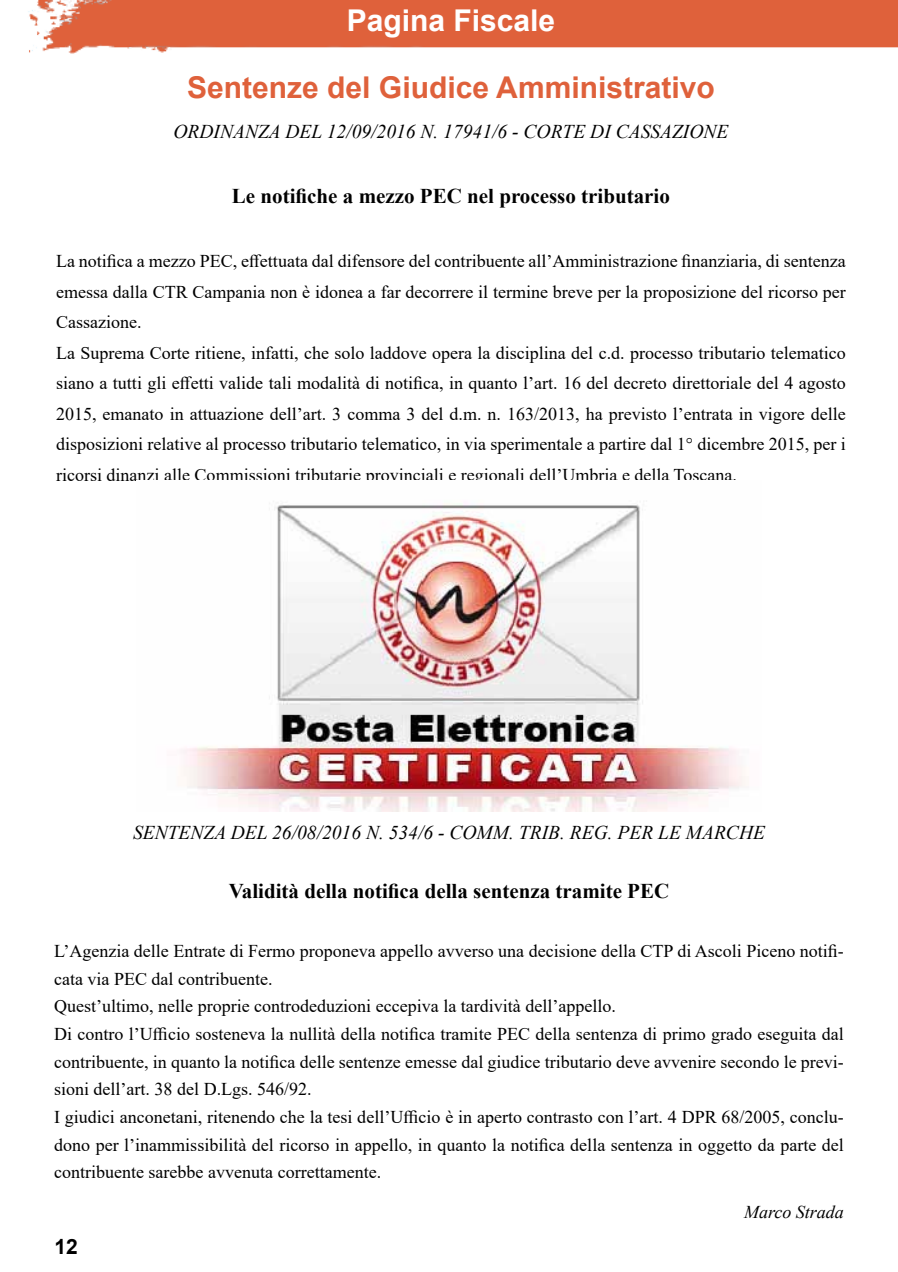
<style>
.page{position:relative;width:898px;height:1272px;background:#fff}
.page>*{position:absolute;margin:0;border:0;box-sizing:border-box;transform-origin:0 0}
.t1{font:700 30px "Arial";color:#df613b}
.t2{font:700 30px "Arial";color:#fff}
.t3{font:700 21px "Times New Roman";color:#000}
.t4{font:700 21px "Arial";color:#000}
.t5{font:italic 19.5px "Times New Roman";color:#000}
.t6{font:18px/27.8px "Times New Roman";color:#000}
.t7{font:italic 18px "Times New Roman";color:#000}
</style>
<div class="page">
<img style="left:28px;top:0;width:869px;height:54px">
<img style="left:181px;top:503px;width:565px;height:308px">
<h1 class="t2" style="left:346px;top:-1px;width:210px">Pagina Fiscale</h1>
<h1 class="t1" style="left:187px;top:66px;width:529px">Sentenze del Giudice Amministrativo</h1>
<p class="t5" style="left:173px;top:118px;width:556px">ORDINANZA DEL 12/09/2016 N. 17941/6 - CORTE DI CASSAZIONE</p>
<p class="t3" style="left:232px;top:180px;width:439px">Le notifiche a mezzo PEC nel processo tributario</p>
<p class="t6" style="left:56px;top:245px;width:791px;line-height:30.5px">La notifica a mezzo PEC, effettuata dal difensore del contribuente all’Amministrazione finanziaria, di sentenza emessa dalla CTR Campania non è idonea a far decorrere il termine breve per la proposizione del ricorso per Cassazione.<br>La Suprema Corte ritiene, infatti, che solo laddove opera la disciplina del c.d. processo tributario telematico siano a tutti gli effetti valide tali modalità di notifica, in quanto l’art. 16 del decreto direttoriale del 4 agosto 2015, emanato in attuazione dell’art. 3 comma 3 del d.m. n. 163/2013, ha previsto l’entrata in vigore delle disposizioni relative al processo tributario telematico, in via sperimentale a partire dal 1° dicembre 2015, per i ricorsi dinanzi alle Commissioni tributarie provinciali e regionali dell’Umbria e della Toscana.</p>
<p class="t5" style="left:133px;top:818px;width:633px">SENTENZA DEL 26/08/2016 N. 534/6 - COMM. TRIB. REG. PER LE MARCHE</p>
<p class="t3" style="left:228px;top:875px;width:442px">Validità della notifica della sentenza tramite PEC</p>
<p class="t6" style="left:54px;top:936px;width:791px">L’Agenzia delle Entrate di Fermo proponeva appello avverso una decisione della CTP di Ascoli Piceno notifi&shy;cata via PEC dal contribuente.<br>Quest’ultimo, nelle proprie controdeduzioni eccepiva la tardività dell’appello.<br>Di contro l’Ufficio sosteneva la nullità della notifica tramite PEC della sentenza di primo grado eseguita dal contribuente, in quanto la notifica delle sentenze emesse dal giudice tributario deve avvenire secondo le previ&shy;sioni dell’art. 38 del D.Lgs. 546/92.<br>I giudici anconetani, ritenendo che la tesi dell’Ufficio è in aperto contrasto con l’art. 4 DPR 68/2005, conclu&shy;dono per l’inammissibilità del ricorso in appello, in quanto la notifica della sentenza in oggetto da parte del contribuente sarebbe avvenuta correttamente.</p>
<p class="t4" style="left:54px;top:1231px;width:25px">12</p>
<p class="t7" style="left:743px;top:1199px;width:101px">Marco Strada</p>
</div>
